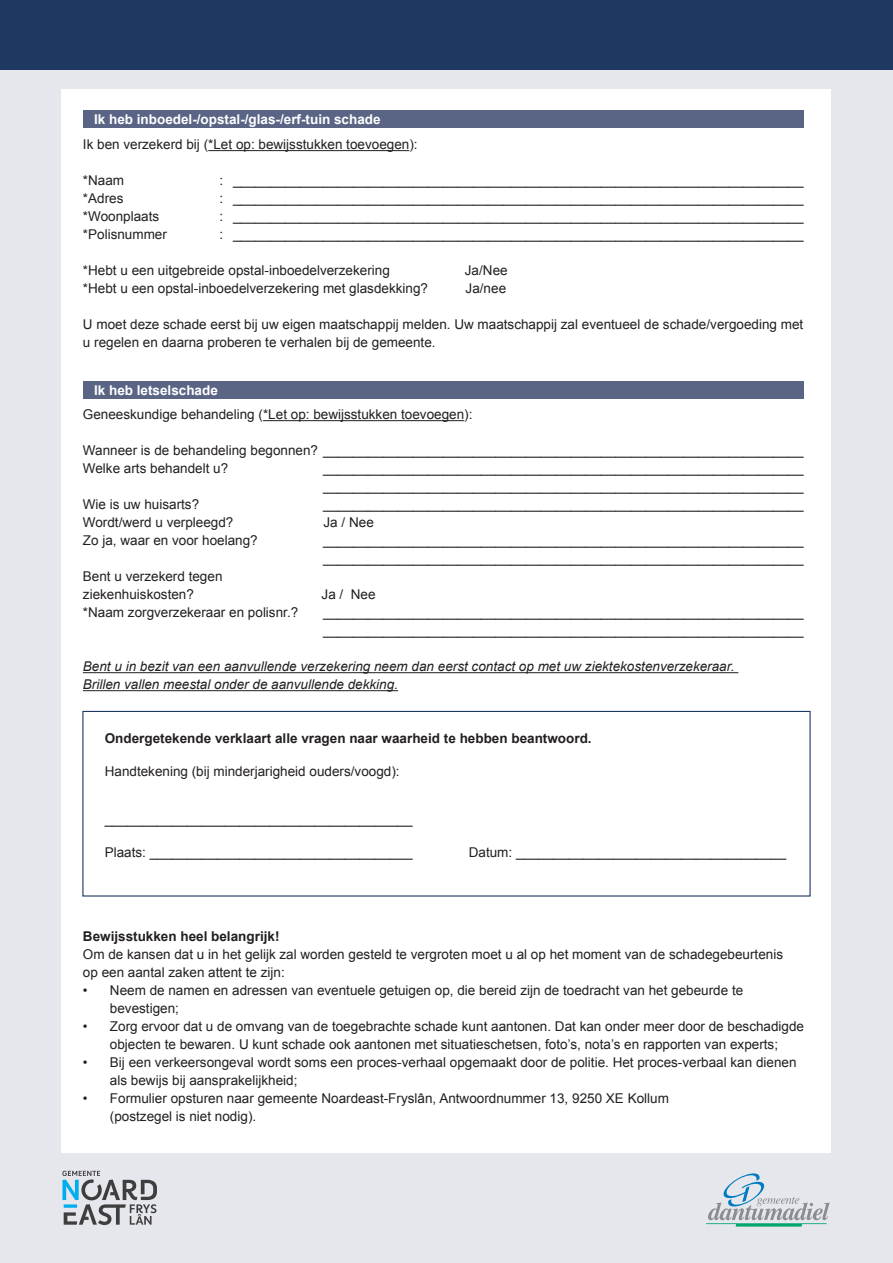
<style>
.page{position:relative;width:893px;height:1263px;background:#e6e7ed}
.page>*{position:absolute;margin:0;border:0;box-sizing:border-box;transform-origin:0 0}
.t1{font:13.5px/18px "Arial";color:#231f20}
.t2{font:italic 13.5px/18px "Arial";color:#231f20}
.t3{font:700 13.5px "Arial";color:#231f20}
.t4{font:700 13.5px "Arial";color:#fff}
</style>
<div class="page">
<div style="left:62px;top:89px;width:769px;height:1063px;background:#fff"></div>
<hr style="left:208px;top:150px;width:201px;height:1px;background:#231f20">
<hr style="left:263px;top:420px;width:201px;height:1px;background:#231f20">
<hr style="left:83px;top:672px;width:655px;height:1px;background:#231f20">
<hr style="left:83px;top:690px;width:315px;height:1px;background:#231f20">
<div style="left:83px;top:111px;width:721px;height:17px;background:#5a6485"></div>
<div style="left:83px;top:382px;width:721px;height:17px;background:#5a6485"></div>
<div style="left:0;top:0;width:893px;height:69px;background:#1d3962"></div>
<svg style="left:62px;top:1171px;width:95px;height:54px"></svg>
<svg style="left:706px;top:1173px;width:124px;height:53px"></svg>
<div style="left:82px;top:711px;width:729px;height:185px;border:1px solid #1d3962"></div>
<p class="t4" style="left:94px;top:110px;width:288px">Ik heb inboedel-/opstal-/glas-/erf-tuin schade</p>
<p class="t1" style="left:83px;top:136px;width:336px">Ik ben verzekerd bij (*Let op: bewijsstukken toevoegen):</p>
<p class="t1" style="left:83px;top:172px;width:43px">*Naam</p>
<p class="t1" style="left:219px;top:172px;width:586px">: ____________________________________________________________________________</p>
<p class="t1" style="left:83px;top:190px;width:42px">*Adres</p>
<p class="t1" style="left:219px;top:190px;width:586px">: ____________________________________________________________________________</p>
<p class="t1" style="left:83px;top:208px;width:78px">*Woonplaats</p>
<p class="t1" style="left:219px;top:208px;width:586px">: ____________________________________________________________________________</p>
<p class="t1" style="left:83px;top:226px;width:86px">*Polisnummer</p>
<p class="t1" style="left:219px;top:226px;width:586px">: ____________________________________________________________________________</p>
<p class="t1" style="left:83px;top:262px;width:308px">*Hebt u een uitgebreide opstal-inboedelverzekering</p>
<p class="t1" style="left:465px;top:262px;width:44px">Ja/Nee</p>
<p class="t1" style="left:83px;top:280px;width:347px">*Hebt u een opstal-inboedelverzekering met glasdekking?</p>
<p class="t1" style="left:466px;top:280px;width:42px">Ja/nee</p>
<p class="t1" style="left:83px;top:316px;width:722px">U moet deze schade eerst bij uw eigen maatschappij melden. Uw maatschappij zal eventueel de schade/vergoeding met u regelen en daarna proberen te verhalen bij de gemeente.</p>
<p class="t4" style="left:94px;top:381px;width:125px">Ik heb letselschade</p>
<p class="t1" style="left:83px;top:406px;width:391px">Geneeskundige behandeling (*Let op: bewijsstukken toevoegen):</p>
<p class="t1" style="left:83px;top:442px;width:722px">Wanneer is de behandeling begonnen? ________________________________________________________________</p>
<p class="t1" style="left:83px;top:460px;width:147px">Welke arts behandelt u?</p>
<p class="t1" style="left:323px;top:460px;width:482px">________________________________________________________________ ________________________________________________________________</p>
<p class="t1" style="left:83px;top:496px;width:118px">Wie is uw huisarts?</p>
<p class="t1" style="left:323px;top:496px;width:482px">________________________________________________________________</p>
<p class="t1" style="left:83px;top:514px;width:152px">Wordt/werd u verpleegd?</p>
<p class="t1" style="left:324px;top:514px;width:52px">Ja / Nee</p>
<p class="t1" style="left:83px;top:532px;width:176px">Zo ja, waar en voor hoelang?</p>
<p class="t1" style="left:323px;top:532px;width:482px">________________________________________________________________</p>
<p class="t1" style="left:323px;top:550px;width:482px">________________________________________________________________</p>
<p class="t1" style="left:83px;top:568px;width:141px">Bent u verzekerd tegen ziekenhuiskosten?</p>
<p class="t1" style="left:322px;top:586px;width:56px">Ja / Nee</p>
<p class="t1" style="left:83px;top:604px;width:217px">*Naam zorgverzekeraar en polisnr.?</p>
<p class="t1" style="left:323px;top:604px;width:482px">________________________________________________________________</p>
<p class="t1" style="left:323px;top:622px;width:482px">________________________________________________________________</p>
<p class="t2" style="left:83px;top:658px;width:653px">Bent u in bezit van een aanvullende verzekering neem dan eerst contact op met uw ziektekostenverzekeraar.<br>Brillen vallen meestal onder de aanvullende dekking.</p>
<p class="t3" style="left:105px;top:729px;width:488px">Ondergetekende verklaart alle vragen naar waarheid te hebben beantwoord.</p>
<p class="t1" style="left:105px;top:762px;width:296px">Handtekening (bij minderjarigheid ouders/voogd):</p>
<p class="t1" style="left:105px;top:810px;width:309px">_________________________________________</p>
<p class="t1" style="left:105px;top:843px;width:309px">Plaats: ___________________________________</p>
<p class="t1" style="left:469px;top:843px;width:319px">Datum: ____________________________________</p>
<p class="t3" style="left:83px;top:927px;width:198px">Bewijsstukken heel belangrijk!</p>
<p class="t1" style="left:83px;top:946px;width:702px">Om de kansen dat u in het gelijk zal worden gesteld te vergroten moet u al op het moment van de schadegebeurtenis op een aantal zaken attent te zijn:</p>
<p class="t1" style="left:110px;top:982px;width:635px;text-indent:-27px">• Neem de namen en adressen van eventuele getuigen op, die bereid zijn de toedracht van het gebeurde te bevestigen;</p>
<p class="t1" style="left:83px;top:1018px;width:723px;text-align:center">• Zorg ervoor dat u de omvang van de toegebrachte schade kunt aantonen. Dat kan onder meer door de beschadigde objecten te bewaren. U kunt schade ook aantonen met situatieschetsen, foto’s, nota’s en rapporten van experts;</p>
<p class="t1" style="left:110px;top:1054px;width:688px;text-indent:-27px">• Bij een verkeersongeval wordt soms een proces-verhaal opgemaakt door de politie. Het proces-verbaal kan dienen als bewijs bij aansprakelijkheid;</p>
<p class="t1" style="left:110px;top:1090px;width:560px;text-indent:-27px">• Formulier opsturen naar gemeente Noardeast-Fryslân, Antwoordnummer 13, 9250 XE Kollum (postzegel is niet nodig).</p>
</div>
